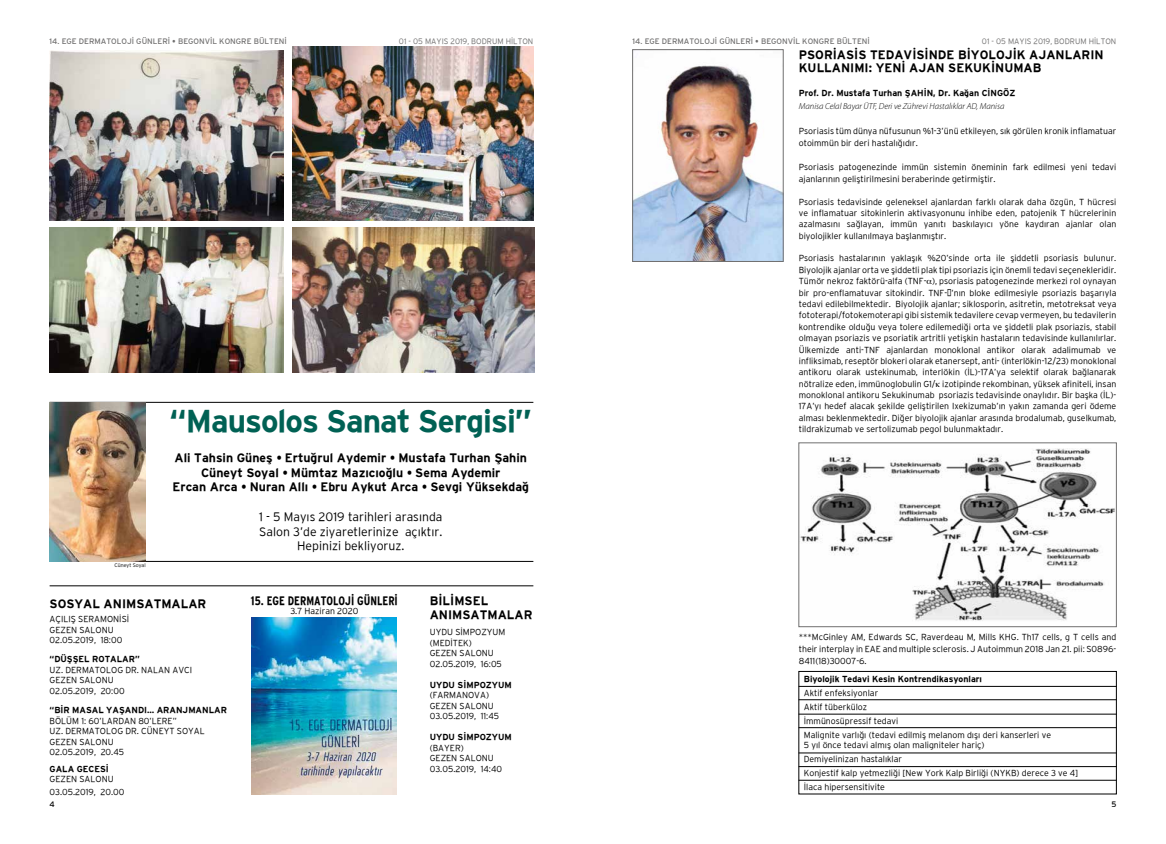
<style>
.page{position:relative;width:1166px;height:844px;background:#fff}
.page>*{position:absolute;margin:0;border:0;box-sizing:border-box;transform-origin:0 0}
.t1{font:700 31.5px "Interstate";letter-spacing:-.03em;color:#006154}
.t2{font:700 12.25px/14.7px "Interstate";color:#000}
.t3{font:300 12.25px/14.7px "Interstate";color:#000;text-align:center}
.t4{font:700 12.25px "Interstate Cond";color:#000}
.t5{font:300 8.75px/11.4px "Interstate";color:#000}
.t6{font:700 8.75px "Interstate";color:#000}
.t7{font:italic 300 8.75px "Myriad Pro";color:#000}
.t8{font:7.88px "Interstate";color:#706f6f}
.t9{font:300 7.88px "Interstate";color:#706f6f}
.t10{font:7.88px "Interstate";color:#000}
.t11{font:300 5.25px "Interstate";color:#000}
.s1{font-family:"Gotham Narrow";font-weight:900}
</style>
<div class="page">
<img style="left:634px;top:65px;width:147px;height:194px">
<div style="left:632px;top:49px;width:151px;height:212px;border:1px solid #706f6f"></div>
<img style="left:800px;top:449px;width:314px;height:172px">
<div style="left:798px;top:442px;width:318px;height:184px;border:1px solid #706f6f"></div>
<div style="left:798px;top:671px;width:318px;height:123px;border:1px solid #000"></div>
<hr style="left:798px;top:686px;width:318px;height:1px;background:#000">
<hr style="left:798px;top:699px;width:318px;height:1px;background:#000">
<hr style="left:798px;top:713px;width:318px;height:1px;background:#000">
<hr style="left:798px;top:727px;width:318px;height:1px;background:#000">
<hr style="left:798px;top:752px;width:318px;height:1px;background:#000">
<hr style="left:798px;top:766px;width:318px;height:1px;background:#000">
<hr style="left:798px;top:779px;width:318px;height:1px;background:#000">
<img style="left:50px;top:51px;width:233px;height:170px">
<img style="left:292px;top:47px;width:241px;height:174px">
<img style="left:50px;top:227px;width:233px;height:145px">
<img style="left:292px;top:227px;width:242px;height:145px">
<img style="left:252px;top:617px;width:145px;height:177px">
<hr style="left:50px;top:585px;width:483px;height:1px;background:#000">
<hr style="left:50px;top:402px;width:483px;height:1px;background:#000">
<hr style="left:50px;top:561px;width:483px;height:1px;background:#000">
<img style="left:50px;top:402px;width:96px;height:159px">
<p class="t8" style="left:50px;top:36px;width:239px">14. EGE DERMATOLOJİ GÜNLERİ <span class="s1">•</span> BEGONVİL KONGRE BÜLTENİ</p>
<p class="t9" style="left:399px;top:36px;width:136px">01 - 05 MAYIS 2019, BODRUM HİLTON</p>
<p class="t11" style="left:115px;top:562px;width:33px">Cüneyt Soyal</p>
<h1 class="t1" style="left:170px;top:403px;width:364px">“Mausolos Sanat Sergisi”</h1>
<h2 class="t2" style="left:172px;top:450px;width:358px;text-align:center">Ali Tahsin Güneş <span class="s1">•</span> Ertuğrul Aydemir <span class="s1">•</span> Mustafa Turhan Şahin<br>Cüneyt Soyal <span class="s1">•</span> Mümtaz Mazıcıoğlu <span class="s1">•</span> Sema Aydemir<br>Ercan Arca <span class="s1">•</span> Nuran Allı <span class="s1">•</span> Ebru Aykut Arca <span class="s1">•</span> Sevgi Yüksekdağ</h2>
<h2 class="t3" style="left:259px;top:509px;width:185px">1 - 5 Mayıs 2019 tarihleri arasında<br>Salon 3’de ziyaretlerinize açıktır.<br>Hepinizi bekliyoruz.</h2>
<h2 class="t2" style="left:50px;top:596px;width:158px">SOSYAL ANIMSATMALAR</h2>
<p class="t5" style="left:50px;top:613px;width:81px;line-height:10.5px">AÇILIŞ SERAMONİSİ<br>GEZEN SALONU<br>02.05.2019, 18:00</p>
<p class="t6" style="left:50px;top:654px;width:92px">“DÜŞŞEL ROTALAR”</p>
<p class="t5" style="left:50px;top:664px;width:144px;line-height:10.5px">UZ. DERMATOLOG DR. NALAN AVCI<br>GEZEN SALONU<br>02.05.2019, 20:00</p>
<p class="t6" style="left:50px;top:704px;width:179px">“BİR MASAL YAŞANDI… ARANJMANLAR</p>
<p class="t5" style="left:50px;top:715px;width:157px;line-height:10.5px">BÖLÜM 1: 60’LARDAN 80’LERE”<br>UZ. DERMATOLOG DR. CÜNEYT SOYAL<br>GEZEN SALONU<br>02.05.2019, 20.45</p>
<p class="t6" style="left:50px;top:763px;width:61px">GALA GECESİ</p>
<p class="t5" style="left:50px;top:772px;width:76px;line-height:12.2px">GEZEN SALONU<br>03.05.2019, 20.00</p>
<p class="t10" style="left:50px;top:799px;width:7px">4</p>
<h2 class="t4" style="left:251px;top:593px;width:148px">15. EGE DERMATOLOJİ GÜNLERİ</h2>
<p class="t5" style="left:290px;top:605px;width:70px">3.7 Haziran 2020</p>
<h2 class="t2" style="left:430px;top:593px;width:104px;line-height:14px">BİLİMSEL<br>ANIMSATMALAR</h2>
<p class="t5" style="left:430px;top:626px;width:77px;line-height:10.5px">UYDU SİMPOZYUM (MEDİTEK)<br>GEZEN SALONU<br>02.05.2019, 16:05</p>
<p class="t6" style="left:430px;top:679px;width:84px">UYDU SİMPOZYUM</p>
<p class="t5" style="left:430px;top:689px;width:71px;line-height:10.5px">(FARMANOVA)<br>GEZEN SALONU<br>03.05.2019, 11:45</p>
<p class="t6" style="left:430px;top:732px;width:84px">UYDU SİMPOZYUM</p>
<p class="t5" style="left:430px;top:742px;width:74px;line-height:10.5px">(BAYER)<br>GEZEN SALONU<br>03.05.2019, 14:40</p>
<p class="t8" style="left:632px;top:36px;width:239px">14. EGE DERMATOLOJİ GÜNLERİ <span class="s1">•</span> BEGONVİL KONGRE BÜLTENİ</p>
<p class="t9" style="left:982px;top:36px;width:136px">01 - 05 MAYIS 2019, BODRUM HİLTON</p>
<h2 class="t2" style="left:799px;top:47px;width:306px;line-height:13.1px">PSORİASİS TEDAVİSİNDE BİYOLOJİK AJANLARIN<br>KULLANIMI: YENİ AJAN SEKUKİNUMAB</h2>
<p class="t6" style="left:799px;top:88px;width:218px">Prof. Dr. Mustafa Turhan ŞAHİN, Dr. Kağan CİNGÖZ</p>
<p class="t7" style="left:799px;top:101px;width:207px">Manisa Celal Bayar ÜTF, Deri ve Zührevi Hastalıklar AD, Manisa</p>
<p class="t5" style="left:799px;top:124px;width:319px;line-height:12.2px">Psoriasis tüm dünya nüfusunun %1-3’ünü etkileyen, sık görülen kronik inflamatuar otoimmün bir deri hastalığıdır.</p>
<p class="t5" style="left:799px;top:161px;width:319px">Psoriasis patogenezinde immün sistemin öneminin fark edilmesi yeni tedavi ajanlarının geliştirilmesini beraberinde getirmiştir.</p>
<p class="t5" style="left:799px;top:196px;width:319px;text-align:justify">Psoriasis tedavisinde geleneksel ajanlardan farklı olarak daha özgün, T hücresi ve inflamatuar sitokinlerin aktivasyonunu inhibe eden, patojenik T hücrelerinin azalmasını sağlayan, immün yanıtı baskılayıcı yöne kaydıran ajanlar olan biyolojikler kullanılmaya başlanmıştır.</p>
<p class="t5" style="left:799px;top:252px;width:319px;text-align:justify">Psoriasis hastalarının yaklaşık %20’sinde orta ile şiddetli psoriasis bulunur.<br>Biyolojik ajanlar orta ve şiddetli plak tipi psoriazis için önemli tedavi seçenekleridir.<br>Tümör nekroz faktörü-alfa (TNF- ), psoriasis patogenezinde merkezi rol oynayan bir pro-enflamatuvar sitokindir. TNF-α’nın bloke edilmesiyle psoriazis başarıyla tedavi edilebilmektedir. Biyolojik ajanlar; siklosporin, asitretin, metotreksat veya fototerapi/fotokemoterapi gibi sistemik tedavilere cevap vermeyen, bu tedavilerin kontrendike olduğu veya tolere edilemediği orta ve şiddetli plak psoriazis, stabil olmayan psoriazis ve psoriatik artritli yetişkin hastaların tedavisinde kullanılırlar.<br>Ülkemizde anti-TNF ajanlardan monoklonal antikor olarak adalimumab ve infliksimab, reseptör blokeri olarak etanersept, anti- (interlökin-12/23) monoklonal antikoru olarak ustekinumab, interlökin (İL)-17A’ya selektif olarak bağlanarak nötralize eden, immünoglobulin G1/ izotipinde rekombinan, yüksek afiniteli, insan monoklonal antikoru Sekukinumab psoriazis tedavisinde onaylıdır. Bir başka (İL)- 17A’yı hedef alacak şekilde geliştirilen Ixekizumab’ın yakın zamanda geri ödeme alması beklenmektedir. Diğer biyolojik ajanlar arasında brodalumab, guselkumab, tildrakizumab ve sertolizumab pegol bulunmaktadır.</p>
<p class="t5" style="left:799px;top:630px;width:319px;line-height:12.2px;text-align:justify">***McGinley AM, Edwards SC, Raverdeau M, Mills KHG. Th17 cells, g T cells and their interplay in EAE and multiple sclerosis. J Autoimmun 2018 Jan 21. pii: S0896- 8411(18)30007-6.</p>
<p class="t6" style="left:804px;top:673px;width:180px">Biyolojik Tedavi Kesin Kontrendikasyonları</p>
<p class="t5" style="left:804px;top:685px;width:249px;line-height:14px">Aktif enfeksiyonlar<br>Aktif tüberküloz<br>İmmünosüpressif tedavi<br>Malignite varlığı (tedavi edilmiş melanom dışı deri kanserleri ve</p>
<p class="t5" style="left:804px;top:738px;width:276px;line-height:14px">5 yıl önce tedavi almış olan maligniteler hariç)<br>Demiyelinizan hastalıklar<br>Konjestif kalp yetmezliği [New York Kalp Birliği (NYKB) derece 3 ve 4] İlaca hipersensitivite</p>
<p class="t10" style="left:1111px;top:799px;width:7px">5</p>
</div>
